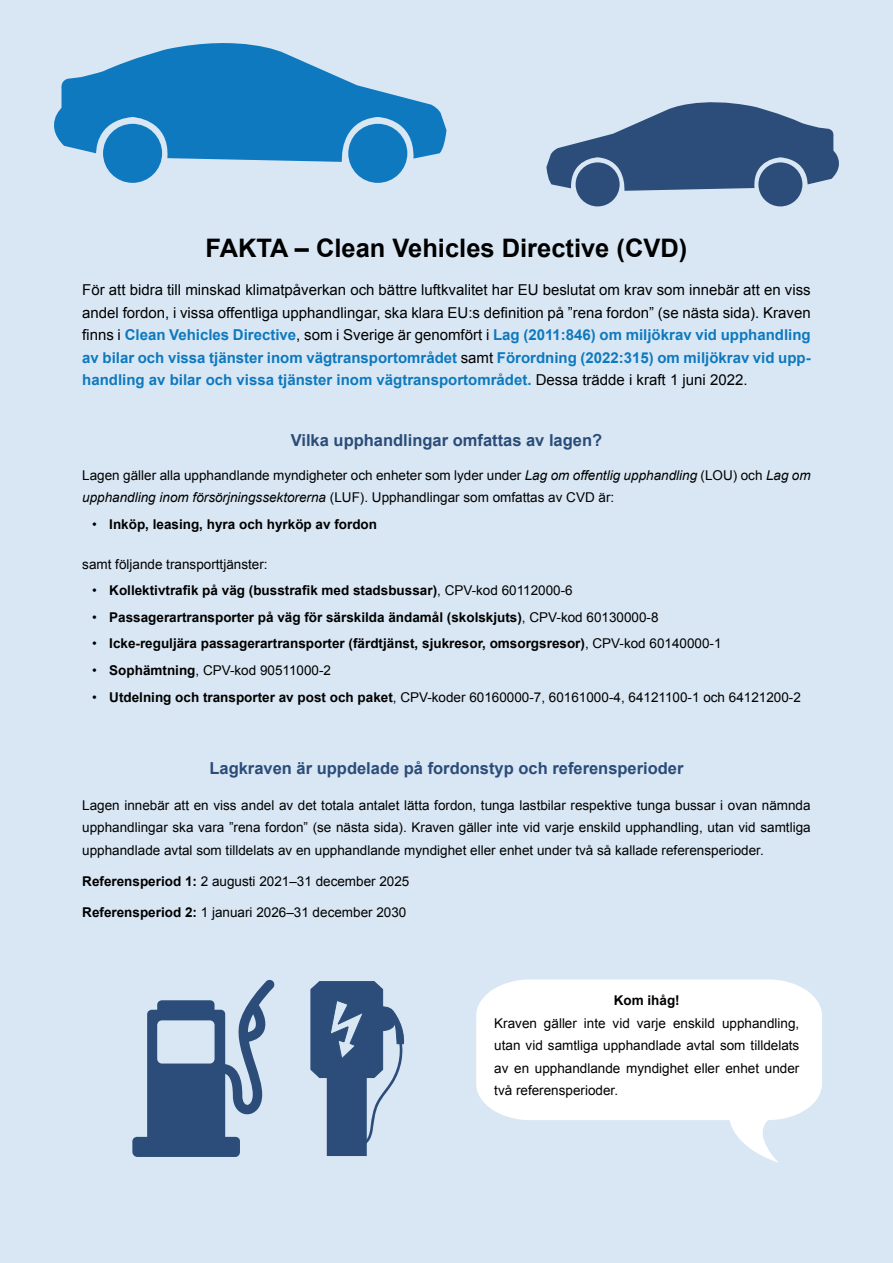
<style>
.page{position:relative;width:893px;height:1263px;background:#d9e7f4}
.page>*{position:absolute;margin:0;border:0;box-sizing:border-box;transform-origin:0 0}
.t1{font:700 25.5px "Arial";color:#000}
.t2{font:700 16.5px "Arial";color:#2a4c78}
.Styckeformat_2{font:15px/22.5px "Arial";color:#000;text-align:justify}
.Styckeformat_2-2{font:13.5px/22.5px "Arial";color:#000;text-align:justify}
.Styckeformat_2-3{font:700 13.5px "Arial";color:#000}
.s1{font-weight:700;color:#0e79be}
.s2{font-style:italic}
.s3{font-weight:400}
.s4{font-weight:700}
</style>
<div class="page">
<hr style="left:892px;top:183px;width:1px;height:356px;background:#c7dcef">
<hr style="left:892px;top:539px;width:1px;height:313px;background:#b3cfea">
<svg style="left:132px;top:980px;width:142px;height:177px"></svg>
<div style="left:327px;top:1073px;width:39px;height:82px;background:#2c4d7a"></div>
<div style="left:327px;top:1073px;width:40px;height:83px;border:1px solid #2c4d7a"></div>
<svg style="left:310px;top:981px;width:95px;height:170px"></svg>
<svg style="left:476px;top:979px;width:346px;height:183px;fill:#fff"></svg>
<div style="left:348px;top:124px;width:59px;height:59px;background:#0e79be;border-radius:50%"></div>
<div style="left:103px;top:124px;width:59px;height:59px;background:#0e79be;border-radius:50%"></div>
<svg style="left:54px;top:43px;width:392px;height:119px;fill:#0e79be"></svg>
<div style="left:576px;top:162px;width:44px;height:44px;background:#2c4d7a;border-radius:50%"></div>
<div style="left:758px;top:162px;width:44px;height:44px;background:#2c4d7a;border-radius:50%"></div>
<svg style="left:546px;top:102px;width:293px;height:89px"></svg>
<p class="t1" style="left:206px;top:231px;width:483px">FAKTA – Clean Vehicles Directive (CVD)</p>
<p class="Styckeformat_2" style="left:82px;top:279px;width:730px">För att bidra till minskad klimatpåverkan och bättre luftkvalitet har EU beslutat om krav som innebär att en viss andel fordon, i vissa offentliga upphandlingar, ska klara EU:s definition på ”rena fordon” (se nästa sida). Kraven finns i <span class="s1">Clean Vehicles Directive</span>, som i Sverige är genomfört i <span class="s1">Lag (2011:846) om miljökrav vid upphandling av bilar och vissa tjänster inom vägtransportområdet</span> samt <span class="s1">Förordning (2022:315) om miljökrav vid upp&shy;handling av bilar och vissa tjänster inom vägtransportområdet.</span> Dessa trädde i kraft 1 juni 2022.</p>
<p class="t2" style="left:291px;top:429px;width:313px">Vilka upphandlingar omfattas av lagen?</p>
<p class="Styckeformat_2-2" style="left:82px;top:464px;width:730px">Lagen gäller alla upphandlande myndigheter och enheter som lyder under <span class="s2">Lag om offentlig upphandling</span> (LOU) och <span class="s2">Lag om upphandling inom försörjningssektorerna</span> (LUF). Upphandlingar som omfattas av CVD är:</p>
<p class="Styckeformat_2-3" style="left:92px;top:516px;width:286px"><span class="s3">•</span> Inköp, leasing, hyra och hyrköp av fordon</p>
<p class="Styckeformat_2-2" style="left:82px;top:553px;width:187px">samt följande transporttjänster:</p>
<p class="Styckeformat_2-3" style="left:92px;top:582px;width:482px"><span class="s3">•</span> Kollektivtrafik på väg (busstrafik med stadsbussar)<span class="s3">, CPV-kod 60112000-6</span></p>
<p class="Styckeformat_2-3" style="left:92px;top:608px;width:568px"><span class="s3">•</span> Passagerartransporter på väg för särskilda ändamål (skolskjuts)<span class="s3">, CPV-kod 60130000-8</span></p>
<p class="Styckeformat_2-3" style="left:92px;top:635px;width:631px"><span class="s3">•</span> Icke-reguljära passagerartransporter (färdtjänst, sjukresor, omsorgsresor)<span class="s3">, CPV-kod 60140000-1</span></p>
<p class="Styckeformat_2-2" style="left:92px;top:659px;width:240px">• <span class="s4">Sophämtning</span>, CPV-kod 90511000-2</p>
<p class="Styckeformat_2-2" style="left:92px;top:686px;width:710px">• <span class="s4">Utdelning och transporter av post och paket</span>, CPV-koder 60160000-7, 60161000-4, 64121100-1 och 64121200-2</p>
<p class="t2" style="left:209px;top:758px;width:476px">Lagkraven är uppdelade på fordonstyp och referensperioder</p>
<p class="Styckeformat_2-2" style="left:82px;top:794px;width:730px">Lagen innebär att en viss andel av det totala antalet lätta fordon, tunga lastbilar respektive tunga bussar i ovan nämnda upphandlingar ska vara ”rena fordon” (se nästa sida). Kraven gäller inte vid varje enskild upphandling, utan vid samtliga upphandlade avtal som tilldelats av en upphandlande myndighet eller enhet under två så kallade referensperioder.</p>
<p class="Styckeformat_2-2" style="left:82px;top:870px;width:329px"><span class="s4">Referensperiod 1:</span> 2 augusti 2021–31 december 2025</p>
<p class="Styckeformat_2-2" style="left:82px;top:901px;width:326px"><span class="s4">Referensperiod 2:</span> 1 januari 2026–31 december 2030</p>
<p class="Styckeformat_2-3" style="left:614px;top:992px;width:68px">Kom ihåg!</p>
<p class="Styckeformat_2-2" style="left:494px;top:1012px;width:307px">Kraven gäller inte vid varje enskild upphandling, utan vid samtliga upphandlade avtal som tilldelats av en upphandlande myndighet eller enhet under två referensperioder.</p>
</div>
